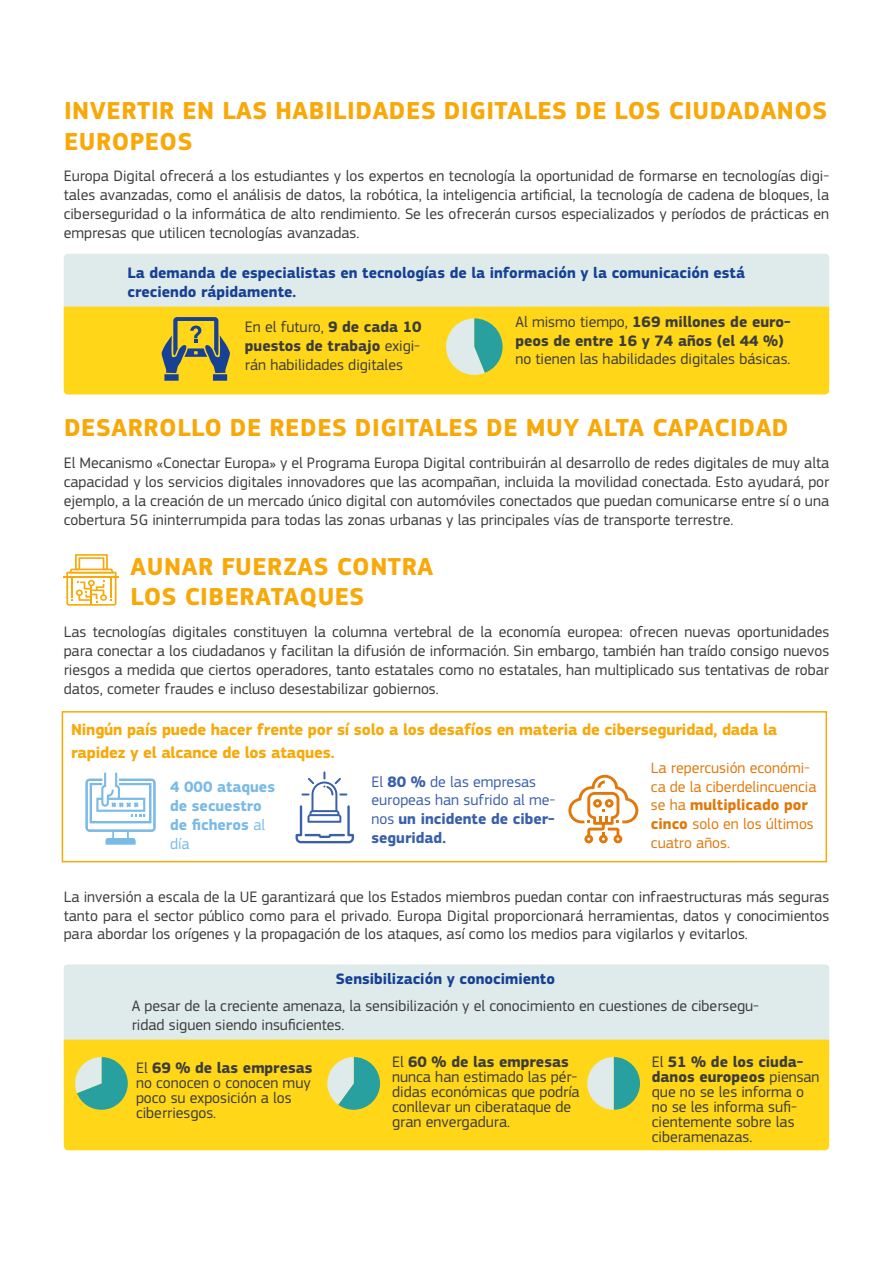
<style>
.page{position:relative;width:893px;height:1263px;background:#fff}
.page>*{position:absolute;margin:0;border:0;box-sizing:border-box;transform-origin:0 0}
.Sub-title_1{font:700 25.5px/30.6px "EC Square Sans Pro";letter-spacing:.02em;color:#f8a909}
.Graph_Title{font:700 16.5px/22.5px "EC Square Sans Pro";letter-spacing:-.01em;color:#f8a909}
.Body_Text{font:15.75px/18.9px "EC Square Sans Pro";color:#3c3c3b;text-align:justify}
.Body_Text-2{font:15.75px/18.9px "EC Square Sans Pro";color:#e2780a}
.body_blue_text{font:700 15.75px/18.9px "EC Square Sans Pro";color:#164194}
.Body_Text-3{font:15.75px/18.9px "EC Square Sans Pro";color:#3a60aa}
.Body_Text-4{font:700 15.75px/18.9px "EC Square Sans Pro";color:#7abae7}
.Body_Text-5{font:700 15.75px "EC Square Sans Pro";color:#164194}
.s1{font-weight:700}
.s2{font-weight:400}
</style>
<div class="page">
<hr style="left:64px;top:576px;width:55px;height:1px;background:#f8a909">
<svg style="left:66px;top:554px;width:51px;height:52px"></svg>
<div style="left:64px;top:254px;width:765px;height:135px;background:#dfeaeb;border-radius:4px"></div>
<div style="left:64px;top:307px;width:765px;height:87px;background:#ffd718"></div>
<svg style="left:161px;top:317px;width:69px;height:64px;background:#a39b48"></svg>
<svg style="left:442px;top:318px;width:61px;height:61px"></svg>
<div style="left:62px;top:711px;width:765px;height:151px;border:2px solid #f8a909"></div>
<svg style="left:296px;top:771px;width:58px;height:72px"></svg>
<svg style="left:568px;top:774px;width:71px;height:69px"></svg>
<svg style="left:86px;top:773px;width:69px;height:71px"></svg>
<div style="left:115px;top:832px;width:12px;height:6px;background:#fff"></div>
<div style="left:64px;top:964px;width:765px;height:76px;background:#dfeaeb"></div>
<div style="left:64px;top:1040px;width:765px;height:110px;background:#ffd718"></div>
<svg style="left:75px;top:1057px;width:53px;height:53px;background:#85be92"></svg>
<svg style="left:327px;top:1057px;width:53px;height:53px;background:#92c398"></svg>
<svg style="left:587px;top:1057px;width:53px;height:53px;background:#a0c99d"></svg>
<p class="Sub-title_1" style="left:64px;top:96px;width:765px">INVERTIR EN LAS HABILIDADES DIGITALES DE LOS CIUDADANOS<br>EUROPEOS</p>
<p class="Body_Text" style="left:64px;top:167px;width:767px">Europa Digital ofrecerá a los estudiantes y los expertos en tecnología la oportunidad de formarse en tecnologías digi&shy;tales avanzadas, como el análisis de datos, la robótica, la inteligencia artificial, la tecnología de cadena de bloques, la ciberseguridad o la informática de alto rendimiento. Se les ofrecerán cursos especializados y períodos de prácticas en empresas que utilicen tecnologías avanzadas.</p>
<p class="body_blue_text" style="left:128px;top:264px;width:619px">La demanda de especialistas en tecnologías de la información y la comunicación está creciendo rápidamente.</p>
<p class="Body_Text" style="left:245px;top:317px;width:178px">En el futuro, <span class="s1">9 de cada 10 puestos de trabajo</span> exigi&shy;rán habilidades digitales</p>
<p class="Body_Text" style="left:515px;top:312px;width:277px;text-align:left">Al mismo tiempo, <span class="s1">169 millones de euro&shy;peos de entre 16 y 74 años (el 44 %) </span>no tienen las habilidades digitales básicas.</p>
<p class="Sub-title_1" style="left:64px;top:413px;width:726px">DESARROLLO DE REDES DIGITALES DE MUY ALTA CAPACIDAD</p>
<p class="Body_Text" style="left:64px;top:453px;width:767px">El Mecanismo «Conectar Europa» y el Programa Europa Digital contribuirán al desarrollo de redes digitales de muy alta capacidad y los servicios digitales innovadores que las acompañan, incluida la movilidad conectada. Esto ayudará, por ejemplo, a la creación de un mercado único digital con automóviles conectados que puedan comunicarse entre sí o una cobertura 5G ininterrumpida para todas las zonas urbanas y las principales vías de transporte terrestre.</p>
<p class="Sub-title_1" style="left:131px;top:552px;width:304px">AUNAR FUERZAS CONTRA<br>LOS CIBERATAQUES</p>
<p class="Body_Text" style="left:64px;top:622px;width:767px">Las tecnologías digitales constituyen la columna vertebral de la economía europea: ofrecen nuevas oportunidades para conectar a los ciudadanos y facilitan la difusión de información. Sin embargo, también han traído consigo nuevos riesgos a medida que ciertos operadores, tanto estatales como no estatales, han multiplicado sus tentativas de robar datos, cometer fraudes e incluso desestabilizar gobiernos.</p>
<p class="Graph_Title" style="left:71px;top:719px;width:708px">Ningún país puede hacer frente por sí solo a los desafíos en materia de ciberseguridad, dada la rapidez y el alcance de los ataques.</p>
<p class="Body_Text-2" style="left:651px;top:758px;width:167px">La repercusión económi&shy;ca de la ciberdelincuencia se ha <span class="s1">multiplicado por cinco</span> solo en los últimos cuatro años.</p>
<p class="Body_Text-4" style="left:170px;top:778px;width:106px">4 000 ataques de secuestro de ficheros <span class="s2">al día</span></p>
<p class="Body_Text-3" style="left:372px;top:772px;width:185px">El <span class="s1">80 %</span> de las empresas europeas han sufrido al me&shy;nos <span class="s1">un incidente de ciber&shy;seguridad.</span></p>
<p class="Body_Text" style="left:64px;top:887px;width:767px">La inversión a escala de la UE garantizará que los Estados miembros puedan contar con infraestructuras más seguras tanto para el sector público como para el privado. Europa Digital proporcionará herramientas, datos y conocimientos para abordar los orígenes y la propagación de los ataques, así como los medios para vigilarlos y evitarlos.</p>
<p class="Body_Text-5" style="left:336px;top:969px;width:221px">Sensibilización y conocimiento</p>
<p class="Body_Text" style="left:132px;top:996px;width:629px">A pesar de la creciente amenaza, la sensibilización y el conocimiento en cuestiones de cibersegu&shy;ridad siguen siendo insuficientes.</p>
<p class="Body_Text" style="left:136px;top:1060px;width:178px;line-height:15px;text-align:left">El <span class="s1">69 % de las empresas </span>no conocen o conocen muy poco su exposición a los ciberriesgos.</p>
<p class="Body_Text" style="left:392px;top:1055px;width:189px;line-height:15px;text-align:left">El <span class="s1">60 % de las empresas </span>nunca han estimado las pér&shy;didas económicas que podría conllevar un ciberataque de gran envergadura.</p>
<p class="Body_Text" style="left:652px;top:1054px;width:169px;line-height:15px;text-align:left">El <span class="s1">51 % de los ciuda&shy;danos europeos</span> piensan que no se les informa o no se les informa sufi&shy;cientemente sobre las ciberamenazas.</p>
</div>
